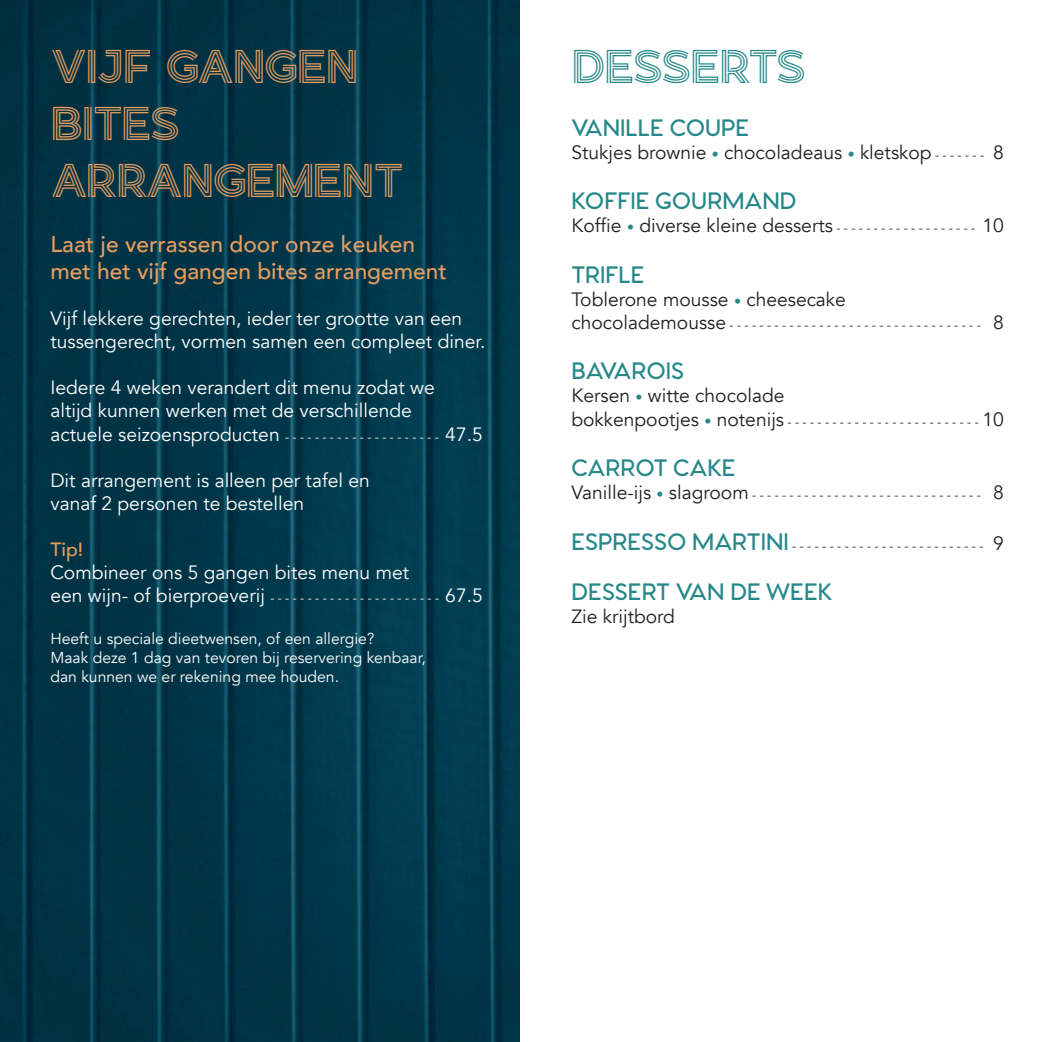
<style>
.page{position:relative;width:1042px;height:1042px;background:#fff}
.page>*{position:absolute;margin:0;border:0;box-sizing:border-box;transform-origin:0 0}
.t1{font:47.25px/56.7px "Retrolight";letter-spacing:-.025em;color:#e99e60}
.t2{font:47.25px "Retrolight";letter-spacing:-.02em;color:#268789}
.t3{font:600 24.5px "Venti CF";color:#268789}
.t4{font:500 22.75px/27.3px "Avenir";color:#e99e60}
.t5{font:19.25px/23.1px "Avenir";color:#fff}
.t6{font:19.25px "Avenir";color:#231f20}
.t7{font:500 19.25px "Avenir";color:#e99e60}
.t8{font:15.75px/18.9px "Avenir";color:#fff}
.t9{font:12.25px "Avenir";color:#231f20}
.s1{font-size:12.25px}
.s2{font-size:14px;color:#268789}
.s3{font-size:19.25px}
.s4{font-family:"Venti CF";font-weight:600;font-size:24.5px;color:#268789}
</style>
<div class="page">
<img style="left:1px;top:0;width:518px;height:1042px">
<h1 class="t1" style="left:50px;top:37px;width:354px">VIJF GANGEN<br>BITES<br>ARRANGEMENT</h1>
<p class="t4" style="left:50px;top:229px;width:398px">Laat je verrassen door onze keuken met het vijf gangen bites arrangement</p>
<p class="t5" style="left:50px;top:307px;width:436px">Vijf lekkere gerechten, ieder ter grootte van een tussengerecht, vormen samen een compleet diner.</p>
<p class="t5" style="left:50px;top:376px;width:434px">Iedere 4 weken verandert dit menu zodat we<br>altijd kunnen werken met de verschillende<br>actuele seizoensproducten <span class="s1">- - - - - - - - - - - - - - - - - - - - -</span> 47.5</p>
<p class="t5" style="left:50px;top:469px;width:321px">Dit arrangement is alleen per tafel en vanaf 2 personen te bestellen</p>
<p class="t7" style="left:50px;top:533px;width:34px">Tip!</p>
<p class="t5" style="left:50px;top:561px;width:434px">Combineer ons 5 gangen bites menu met<br>een wijn- of bierproeverij <span class="s1">- - - - - - - - - - - - - - - - - - - - - - -</span> 67.5</p>
<p class="t8" style="left:50px;top:630px;width:377px">Heeft u speciale dieetwensen, of een allergie?<br>Maak deze 1 dag van tevoren bij reservering kenbaar, dan kunnen we er rekening mee houden.</p>
<h1 class="t2" style="left:571px;top:36px;width:236px">DESSERTS</h1>
<p class="t3" style="left:571px;top:112px;width:179px">VANILLE COUPE</p>
<p class="t6" style="left:571px;top:141px;width:434px">Stukjes brownie <span class="s2">•</span> chocoladeaus <span class="s2">•</span> kletskop <span class="s1">- - - - - - -</span> 8</p>
<p class="t3" style="left:571px;top:186px;width:227px">KOFFIE GOURMAND</p>
<p class="t6" style="left:571px;top:214px;width:434px">Koffie <span class="s2">•</span> diverse kleine desserts <span class="s1">- - - - - - - - - - - - - - - - - - -</span> 10</p>
<p class="t3" style="left:571px;top:259px;width:75px">TRIFLE</p>
<p class="t6" style="left:571px;top:288px;width:276px">Toblerone mousse <span class="s2">•</span> cheesecake</p>
<p class="t9" style="left:571px;top:317px;width:434px"><span class="s3">chocolademousse</span> - - - - - - - - - - - - - - - - - - - - - - - - - - - - - - - - - - <span class="s3">8</span></p>
<p class="t3" style="left:571px;top:356px;width:114px">BAVAROIS</p>
<p class="t6" style="left:571px;top:384px;width:215px">Kersen <span class="s2">•</span> witte chocolade</p>
<p class="t9" style="left:571px;top:414px;width:434px"><span class="s3">bokkenpootjes</span> <span class="s2">•</span> <span class="s3">notenijs</span> - - - - - - - - - - - - - - - - - - - - - - - - - - <span class="s3">10</span></p>
<p class="t3" style="left:571px;top:453px;width:166px">CARROT CAKE</p>
<p class="t9" style="left:571px;top:487px;width:434px"><span class="s3">Vanille-ijs</span> <span class="s2">•</span> <span class="s3">slagroom</span> - - - - - - - - - - - - - - - - - - - - - - - - - - - - - - - <span class="s3">8</span></p>
<p class="t9" style="left:571px;top:538px;width:434px"><span class="s4">ESPRESSO MARTINI</span> - - - - - - - - - - - - - - - - - - - - - - - - - - <span class="s3">9</span></p>
<p class="t3" style="left:571px;top:577px;width:262px">DESSERT VAN DE WEEK</p>
<p class="t6" style="left:571px;top:605px;width:105px">Zie krijtbord</p>
</div>
